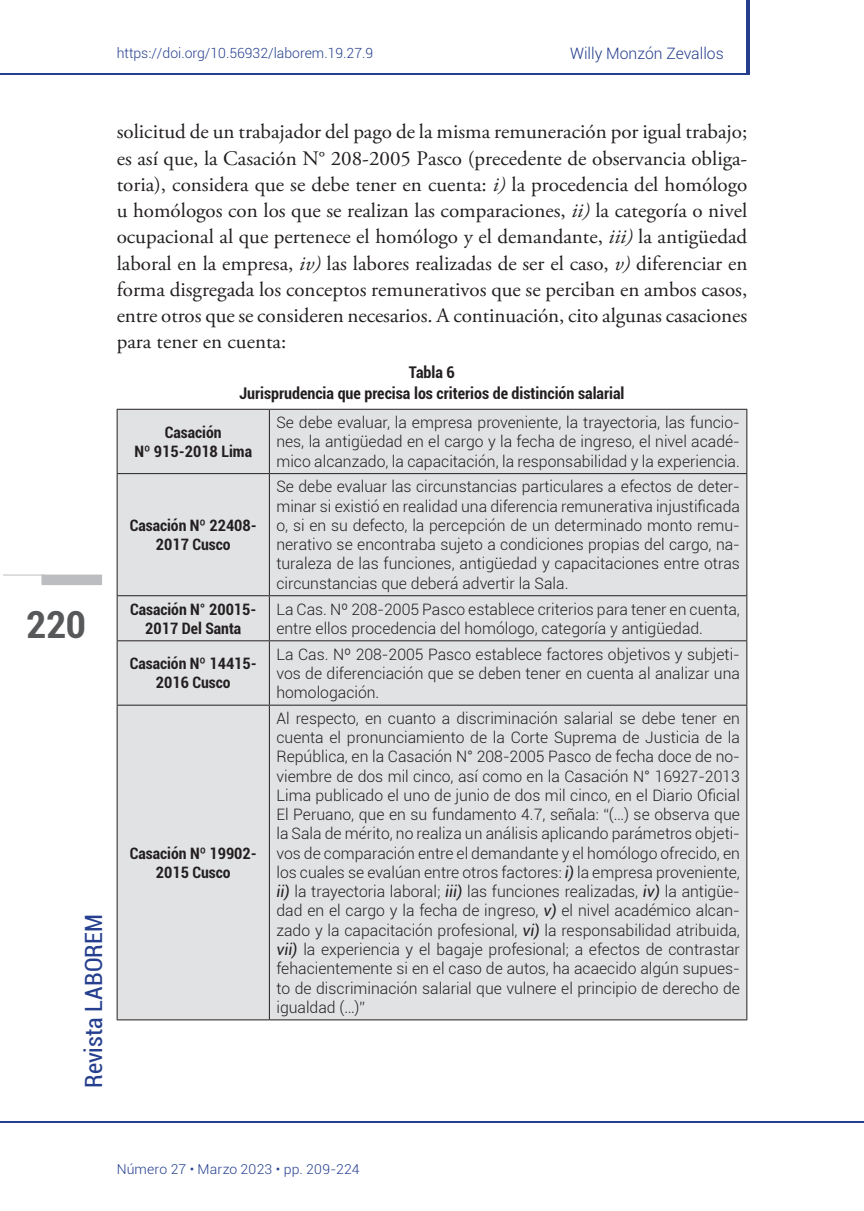
<style>
.page{position:relative;width:864px;height:1211px;background:#fff}
.page>*{position:absolute;margin:0;border:0;box-sizing:border-box;transform-origin:0 0}
.t1{font:700 condensed 37.27px "Roboto";color:#57585a}
.t2{font:condensed 23.8px "Roboto";color:#253f8e}
.t3{font:20.65px/26.2px "Adobe Garamond Pro";letter-spacing:-.005em;color:#231f20;text-align:justify}
.t4{font:700 condensed 16.1px/21.7px "Roboto";color:#231f20;text-align:center}
.t5{font:300 15.75px/19.2px "Roboto";color:#231f20;text-align:justify}
.t6{font:700 condensed 15.75px/19.2px "Roboto";color:#231f20;text-align:center}
.t7{font:300 15.75px "Roboto";color:#253f8e}
.t8{font:300 14px "Roboto";color:#253f8e}
.t9{font:300 13.65px "Roboto";letter-spacing:.01em;color:#253f8e}
.s1{font-style:italic}
.s2{font-weight:400;font-style:italic}
</style>
<div class="page">
<hr style="left:3px;top:574px;width:42px;height:1px;background:#bcbdc0">
<div style="left:41px;top:574px;width:61px;height:11px;background:#bcbdc0"></div>
<svg style="left:0;top:0;width:749px;height:75px"></svg>
<svg style="left:0;top:1121px;width:863px;height:1px"></svg>
<div style="left:118px;top:410px;width:628px;height:609px;background:#e1e2e4"></div>
<hr style="left:117px;top:409px;width:152px;height:1px;background:#231f20">
<hr style="left:117px;top:410px;width:1px;height:63px;background:#231f20">
<hr style="left:269px;top:409px;width:478px;height:1px;background:#231f20">
<hr style="left:269px;top:410px;width:1px;height:63px;background:#231f20">
<hr style="left:746px;top:410px;width:1px;height:63px;background:#231f20">
<hr style="left:117px;top:473px;width:152px;height:1px;background:#231f20">
<hr style="left:117px;top:474px;width:1px;height:121px;background:#231f20">
<hr style="left:269px;top:473px;width:478px;height:1px;background:#231f20">
<hr style="left:269px;top:474px;width:1px;height:121px;background:#231f20">
<hr style="left:746px;top:474px;width:1px;height:121px;background:#231f20">
<hr style="left:117px;top:595px;width:152px;height:1px;background:#231f20">
<hr style="left:117px;top:596px;width:1px;height:44px;background:#231f20">
<hr style="left:269px;top:595px;width:478px;height:1px;background:#231f20">
<hr style="left:269px;top:596px;width:1px;height:44px;background:#231f20">
<hr style="left:746px;top:596px;width:1px;height:44px;background:#231f20">
<hr style="left:117px;top:640px;width:152px;height:1px;background:#231f20">
<hr style="left:117px;top:641px;width:1px;height:63px;background:#231f20">
<hr style="left:269px;top:640px;width:478px;height:1px;background:#231f20">
<hr style="left:269px;top:641px;width:1px;height:63px;background:#231f20">
<hr style="left:746px;top:641px;width:1px;height:63px;background:#231f20">
<hr style="left:117px;top:704px;width:152px;height:1px;background:#231f20">
<hr style="left:117px;top:705px;width:1px;height:314px;background:#231f20">
<hr style="left:269px;top:704px;width:478px;height:1px;background:#231f20">
<hr style="left:269px;top:705px;width:1px;height:314px;background:#231f20">
<hr style="left:746px;top:705px;width:1px;height:314px;background:#231f20">
<hr style="left:117px;top:1019px;width:152px;height:1px;background:#231f20">
<hr style="left:269px;top:1019px;width:478px;height:1px;background:#231f20">
<p class="t8" style="left:117px;top:43px;width:258px">https://doi.org/10.56932/laborem.19.27.9</p>
<p class="t7" style="left:569px;top:42px;width:155px">Willy Monzón Zevallos</p>
<h1 class="t1" style="left:26px;top:598px;width:61px">220</h1>
<h2 class="t2" style="left:77px;top:1087px;width:175px;rotate:-90deg">Revista LABOREM</h2>
<p class="t3" style="left:117px;top:119px;width:632px">solicitud de un trabajador del pago de la misma remuneración por igual trabajo; es así que, la Casación N° 208-2005 Pasco (precedente de observancia obliga&shy;toria), considera que se debe tener en cuenta: <span class="s1">i)</span> la procedencia del homólogo u homólogos con los que se realizan las comparaciones, <span class="s1">ii)</span> la categoría o nivel ocupacional al que pertenece el homólogo y el demandante, <span class="s1">iii)</span> la antigüedad laboral en la empresa, <span class="s1">iv)</span> las labores realizadas de ser el caso, <span class="s1">v)</span> diferenciar en forma disgregada los conceptos remunerativos que se perciban en ambos casos, entre otros que se consideren necesarios. A continuación, cito algunas casaciones para tener en cuenta:</p>
<p class="t4" style="left:239px;top:360px;width:386px">Tabla 6<br>Jurisprudencia que precisa los criterios de distinción salarial</p>
<p class="t6" style="left:134px;top:422px;width:119px">Casación<br>Nº 915-2018 Lima</p>
<p class="t5" style="left:276px;top:412px;width:465px">Se debe evaluar, la empresa proveniente, la trayectoria, las funcio&shy;nes, la antigüedad en el cargo y la fecha de ingreso, el nivel acadé&shy;mico alcanzado, la capacitación, la responsabilidad y la experiencia.</p>
<p class="t6" style="left:130px;top:515px;width:129px">Casación Nº 22408-<br>2017 Cusco</p>
<p class="t5" style="left:276px;top:476px;width:465px">Se debe evaluar las circunstancias particulares a efectos de deter&shy;minar si existió en realidad una diferencia remunerativa injustificada o, si en su defecto, la percepción de un determinado monto remu&shy;nerativo se encontraba sujeto a condiciones propias del cargo, na&shy;turaleza de las funciones, antigüedad y capacitaciones entre otras circunstancias que deberá advertir la Sala.</p>
<p class="t6" style="left:130px;top:598px;width:128px">Casación N° 20015-<br>2017 Del Santa</p>
<p class="t5" style="left:276px;top:598px;width:465px">La Cas. Nº 208-2005 Pasco establece criterios para tener en cuenta, entre ellos procedencia del homólogo, categoría y antigüedad.</p>
<p class="t6" style="left:130px;top:653px;width:129px">Casación Nº 14415-<br>2016 Cusco</p>
<p class="t5" style="left:276px;top:644px;width:465px">La Cas. Nº 208-2005 Pasco establece factores objetivos y subjeti&shy;vos de diferenciación que se deben tener en cuenta al analizar una homologación.</p>
<p class="t6" style="left:130px;top:843px;width:129px">Casación Nº 19902-<br>2015 Cusco</p>
<p class="t5" style="left:276px;top:708px;width:465px">Al respecto, en cuanto a discriminación salarial se debe tener en cuenta el pronunciamiento de la Corte Suprema de Justicia de la República, en la Casación N° 208-2005 Pasco de fecha doce de no&shy;viembre de dos mil cinco, así como en la Casación N° 16927-2013<br>Lima publicado el uno de junio de dos mil cinco, en el Diario Oficial El Peruano, que en su fundamento 4.7, señala: “(…) se observa que la Sala de mérito, no realiza un análisis aplicando parámetros objeti&shy;vos de comparación entre el demandante y el homólogo ofrecido, en los cuales se evalúan entre otros factores: <span class="s2">i)</span> la empresa proveniente, <span class="s2">ii)</span> la trayectoria laboral; <span class="s2">iii)</span> las funciones realizadas, <span class="s2">iv)</span> la antigüe&shy;dad en el cargo y la fecha de ingreso, <span class="s2">v)</span> el nivel académico alcan&shy;zado y la capacitación profesional, <span class="s2">vi)</span> la responsabilidad atribuida, <span class="s2">vii)</span> la experiencia y el bagaje profesional; a efectos de contrastar fehacientemente si en el caso de autos, ha acaecido algún supues&shy;to de discriminación salarial que vulnere el principio de derecho de igualdad (…)”</p>
<p class="t9" style="left:117px;top:1159px;width:244px">Número 27 • Marzo 2023 • pp. 209-224</p>
</div>
